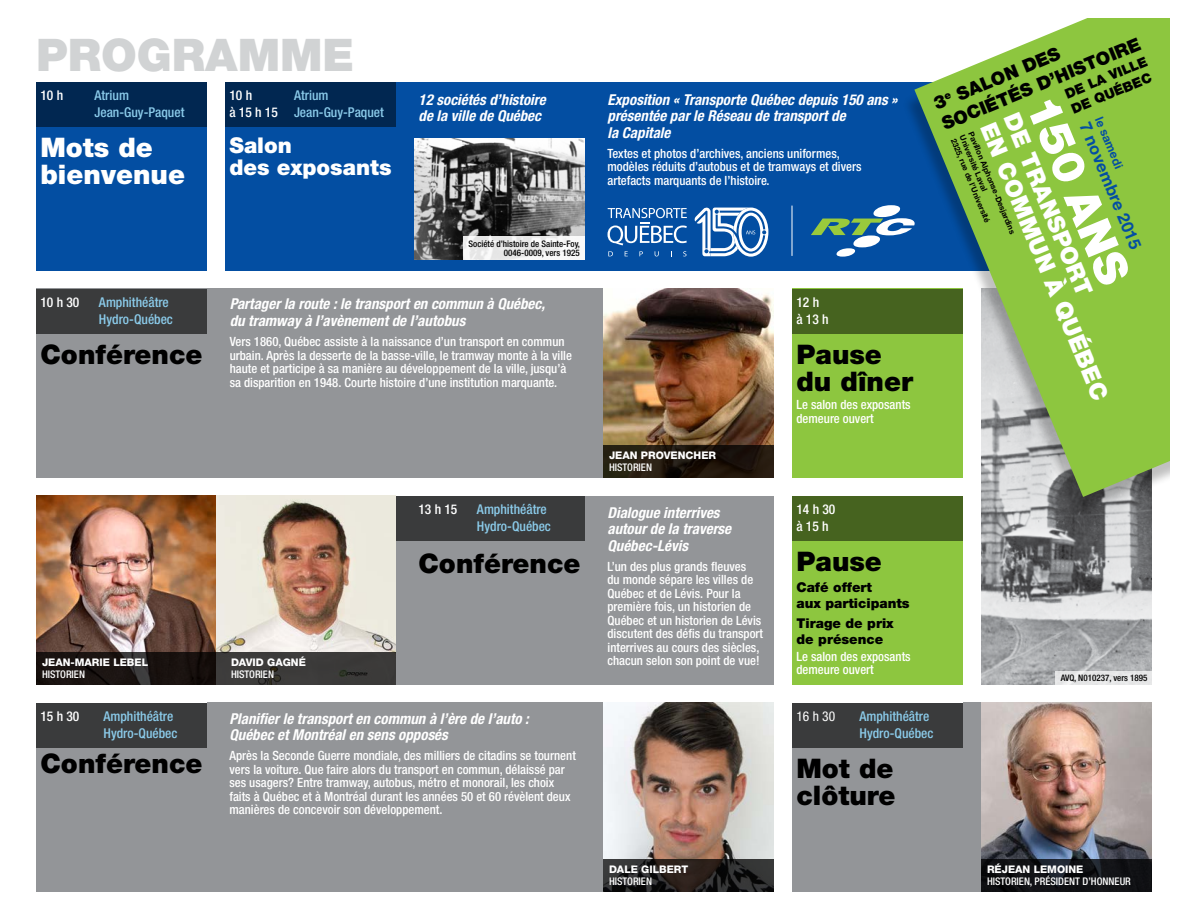
<style>
.page{position:relative;width:1188px;height:918px;background:#fff}
.page>*{position:absolute;margin:0;border:0;box-sizing:border-box;transform-origin:0 0}
.t1{font:900 45.9px "Helvetica Neue";color:#fff}
.t2{font:900 45px "Helvetica Neue";color:#d1d3d4}
.t3{font:900 27px/27px "Helvetica Neue";color:#000}
.t4{font:900 27px/27px "Helvetica Neue";color:#fff}
.t5{font:900 23.55px/24.9px "Helvetica Neue";color:#fff}
.t6{font:900 21.75px/22.5px "Helvetica Neue";color:#fff}
.t7{font:900 18.15px/21.5px "Helvetica Neue";color:#000}
.t8{font:700 16.65px "Helvetica Neue";color:#034ea2}
.t9{font:italic 700 condensed 15px/16.5px "Helvetica Neue";color:#fff}
.t10{font:900 13.65px/16.4px "Helvetica Neue";color:#000}
.t11{font:500 condensed 13.5px/16.5px "Helvetica Neue LT Std";color:#8bcbea}
.t12{font:900 13.5px/16.2px "Helvetica Neue";color:#000}
.t13{font:500 condensed 13.5px/16.5px "Helvetica Neue LT Std";color:#fff}
.t14{font:condensed 13.5px "Helvetica Neue LT Std";color:#fff}
.t15{font:500 condensed 12.75px/13.5px "Helvetica Neue LT Std";color:#fff}
.t16{font:700 12px "Helvetica Neue";color:#034ea2}
.t17{font:500 condensed 10.5px "Helvetica Neue";color:#fff}
.t18{font:800 10.5px "Helvetica Neue";color:#fff}
.t19{font:500 condensed 9px/9px "Helvetica Neue";color:#000;text-align:right}
.t20{font:700 7.95px/9.4px "Helvetica Neue";color:#000}
</style>
<div class="page">
<div style="left:225px;top:82px;width:813px;height:189px;background:#034ea2"></div>
<div style="left:36px;top:82px;width:171px;height:189px;background:#034ea2"></div>
<div style="left:36px;top:82px;width:171px;height:45px;background:#012751"></div>
<div style="left:225px;top:82px;width:171px;height:45px;background:#012751"></div>
<div style="left:792px;top:289px;width:171px;height:189px;background:#8dc63f"></div>
<div style="left:792px;top:289px;width:171px;height:45px;background:#46631f"></div>
<div style="left:36px;top:289px;width:738px;height:189px;background:#939598"></div>
<div style="left:36px;top:289px;width:171px;height:45px;background:#3a3b3c"></div>
<img style="left:603px;top:289px;width:171px;height:156px">
<svg style="left:603px;top:445px;width:171px;height:33px;background:#20170d"></svg>
<div style="left:792px;top:703px;width:360px;height:189px;background:#939598"></div>
<div style="left:36px;top:703px;width:738px;height:189px;background:#939598"></div>
<div style="left:36px;top:703px;width:171px;height:45px;background:#3a3b3c"></div>
<div style="left:792px;top:703px;width:171px;height:45px;background:#3a3b3c"></div>
<img style="left:981px;top:703px;width:171px;height:156px">
<img style="left:603px;top:703px;width:171px;height:156px">
<svg style="left:981px;top:859px;width:171px;height:33px;background:#101216"></svg>
<svg style="left:603px;top:859px;width:171px;height:33px;background:#252221"></svg>
<div style="left:792px;top:496px;width:171px;height:189px;background:#8dc63f"></div>
<div style="left:792px;top:496px;width:171px;height:45px;background:#46631f"></div>
<div style="left:38px;top:496px;width:736px;height:189px;background:#939598"></div>
<div style="left:36px;top:496px;width:549px;height:45px;background:#3a3b3c"></div>
<img style="left:36px;top:496px;width:360px;height:156px">
<div style="left:216px;top:652px;width:180px;height:33px;background:#3c3b3a"></div>
<svg style="left:36px;top:652px;width:180px;height:33px;background:#1b1513"></svg>
<img style="left:982px;top:518px;width:170px;height:167px">
<img style="left:414px;top:139px;width:170px;height:121px">
<div style="left:902px;top:0;width:286px;height:518px;background:#000;opacity:.25"></div>
<svg style="left:914px;top:18px;width:256px;height:479px;fill:#8dc63f"></svg>
<svg style="left:608px;top:251px;width:5px;height:5px"></svg>
<svg style="left:639px;top:251px;width:4px;height:5px"></svg>
<svg style="left:655px;top:251px;width:4px;height:5px"></svg>
<svg style="left:683px;top:251px;width:4px;height:5px"></svg>
<svg style="left:608px;top:208px;width:79px;height:37px"></svg>
<svg style="left:694px;top:207px;width:74px;height:50px"></svg>
<svg style="left:811px;top:205px;width:105px;height:52px"></svg>
<div style="left:463px;top:236px;width:121px;height:24px;background:#eee"></div>
<div style="left:1055px;top:671px;width:97px;height:14px;background:#e7e7e8"></div>
<hr style="left:792px;top:206px;width:1px;height:50px;background:#fff">
<div style="left:1170px;top:0;width:18px;height:918px;background:#fff"></div>
<div style="left:0;top:0;width:1188px;height:18px;background:#fff"></div>
<h2 class="t2" style="left:36px;top:28px;width:320px">Programme</h2>
<p class="t13" style="left:40px;top:87px;width:24px">10 h</p>
<p class="t11" style="left:94px;top:87px;width:91px">Atrium<br>Jean-Guy-Paquet</p>
<p class="t13" style="left:230px;top:87px;width:50px">10 h<br>à 15 h 15</p>
<p class="t11" style="left:294px;top:87px;width:91px">Atrium<br>Jean-Guy-Paquet</p>
<p class="t9" style="left:419px;top:91px;width:129px">12 sociétés d’histoire de la ville de Québec</p>
<p class="t9" style="left:608px;top:91px;width:292px">Exposition « Transporte Québec depuis 150 ans » présentée par le Réseau de transport de<br>la Capitale</p>
<p class="t15" style="left:608px;top:147px;width:256px">Textes et photos d’archives, anciens uniformes, modèles réduits d’autobus et de tramways et divers artefacts marquants de l’histoire.</p>
<h3 class="t4" style="left:40px;top:133px;width:146px">Mots de bienvenue</h3>
<h3 class="t6" style="left:230px;top:133px;width:163px">Salon<br>des exposants</h3>
<p class="t19" style="left:469px;top:239px;width:113px">SOCIÉTÉ D’HISTOIRE DE SAINTE-FOY,<br>0046-0009, VERS 1925</p>
<p class="t13" style="left:40px;top:294px;width:40px">10 h 30</p>
<p class="t11" style="left:99px;top:294px;width:75px">Amphithéâtre<br>Hydro-Québec</p>
<p class="t13" style="left:796px;top:294px;width:34px">12 h à 13 h</p>
<h3 class="t3" style="left:796px;top:340px;width:118px">Pause du dîner</h3>
<p class="t15" style="left:796px;top:398px;width:116px">Le salon des exposants demeure ouvert</p>
<p class="t9" style="left:230px;top:296px;width:317px">Partager la route : le transport en commun à Québec, du tramway à l’avènement de l’autobus</p>
<p class="t15" style="left:230px;top:335px;width:344px">Vers 1860, Québec assiste à la naissance d’un transport en commun urbain. Après la desserte de la basse-ville, le tramway monte à la ville haute et participe à sa manière au développement de la ville, jusqu’à sa disparition en 1948. Courte histoire d’une institution marquante.</p>
<h3 class="t3" style="left:40px;top:340px;width:164px">Conférence</h3>
<p class="t18" style="left:42px;top:656px;width:107px">JEAN-MARIE LEBEL</p>
<p class="t17" style="left:42px;top:668px;width:38px">HISTORIEN</p>
<p class="t13" style="left:418px;top:501px;width:40px">13 h 15</p>
<p class="t11" style="left:477px;top:501px;width:75px">Amphithéâtre<br>Hydro-Québec</p>
<h3 class="t3" style="left:418px;top:550px;width:164px">Conférence</h3>
<p class="t18" style="left:609px;top:449px;width:109px">JEAN PROVENCHER</p>
<p class="t17" style="left:609px;top:461px;width:38px">HISTORIEN</p>
<p class="t9" style="left:608px;top:504px;width:125px">Dialogue interrives autour de la traverse<br>Québec-Lévis</p>
<p class="t15" style="left:608px;top:559px;width:157px">L’un des plus grands fleuves<br>du monde sépare les villes de<br>Québec et de Lévis. Pour la première fois, un historien de<br>Québec et un historien de Lévis discutent des défis du transport interrives au cours des siècles,</p>
<p class="t18" style="left:231px;top:656px;width:76px">DAVID GAGNÉ</p>
<p class="t15" style="left:608px;top:654px;width:154px">chacun selon son point de vue!</p>
<p class="t17" style="left:231px;top:668px;width:38px">HISTORIEN</p>
<p class="t13" style="left:796px;top:501px;width:40px">14 h 30 à 15 h</p>
<h3 class="t3" style="left:796px;top:547px;width:87px">Pause</h3>
<p class="t12" style="left:796px;top:579px;width:115px">Café offert<br>aux participants</p>
<p class="t12" style="left:796px;top:615px;width:99px">Tirage de prix de présence</p>
<p class="t15" style="left:796px;top:649px;width:116px">Le salon des exposants demeure ouvert</p>
<h3 class="t7" style="left:930px;top:94px;width:215px;rotate:-22deg">3<sup>e</sup> SALON DES<br>SOCIÉTÉS D’HISTOIRE</h3>
<p class="t10" style="left:1062px;top:87px;width:90px;rotate:-23deg">DE LA VILLE<br>DE QUÉBEC</p>
<h1 class="t1" style="left:1066px;top:88px;width:201px;rotate:68deg">150 ANS</h1>
<h3 class="t5" style="left:1023px;top:109px;width:300px;rotate:68deg">DE TRANSPORT<br>EN COMMUN À QUÉBEC</h3>
<p class="t16" style="left:1106px;top:115px;width:56px;rotate:68deg">le samedi</p>
<h3 class="t8" style="left:1094px;top:119px;width:137px;rotate:67deg">7 novembre 2015</h3>
<p class="t20" style="left:975px;top:130px;width:112px;rotate:67deg">Pavillon Alphonse-Desjardins<br>Université Laval<br>2325, rue de l’Université</p>
<p class="t19" style="left:1061px;top:674px;width:88px">AVQ, N010237, VERS 1895</p>
<p class="t13" style="left:40px;top:708px;width:40px">15 h 30</p>
<p class="t14" style="left:796px;top:709px;width:40px">16 h 30</p>
<p class="t11" style="left:860px;top:708px;width:75px">Amphithéâtre<br>Hydro-Québec</p>
<p class="t11" style="left:104px;top:708px;width:75px">Amphithéâtre<br>Hydro-Québec</p>
<p class="t9" style="left:230px;top:710px;width:301px">Planifier le transport en commun à l’ère de l’auto :<br>Québec et Montréal en sens opposés</p>
<p class="t15" style="left:230px;top:749px;width:348px">Après la Seconde Guerre mondiale, des milliers de citadins se tournent vers la voiture. Que faire alors du transport en commun, délaissé par ses usagers? Entre tramway, autobus, métro et monorail, les choix faits à Québec et à Montréal durant les années 50 et 60 révèlent deux manières de concevoir son développement.</p>
<h3 class="t3" style="left:40px;top:750px;width:164px">Conférence</h3>
<h3 class="t3" style="left:796px;top:754px;width:101px">Mot de clôture</h3>
<p class="t18" style="left:609px;top:863px;width:81px">DALE GILBERT</p>
<p class="t17" style="left:609px;top:875px;width:38px">HISTORIEN</p>
<p class="t18" style="left:987px;top:863px;width:98px">RÉJEAN LEMOINE</p>
<p class="t17" style="left:987px;top:875px;width:139px">HISTORIEN, PRÉSIDENT D’HONNEUR</p>
</div>
